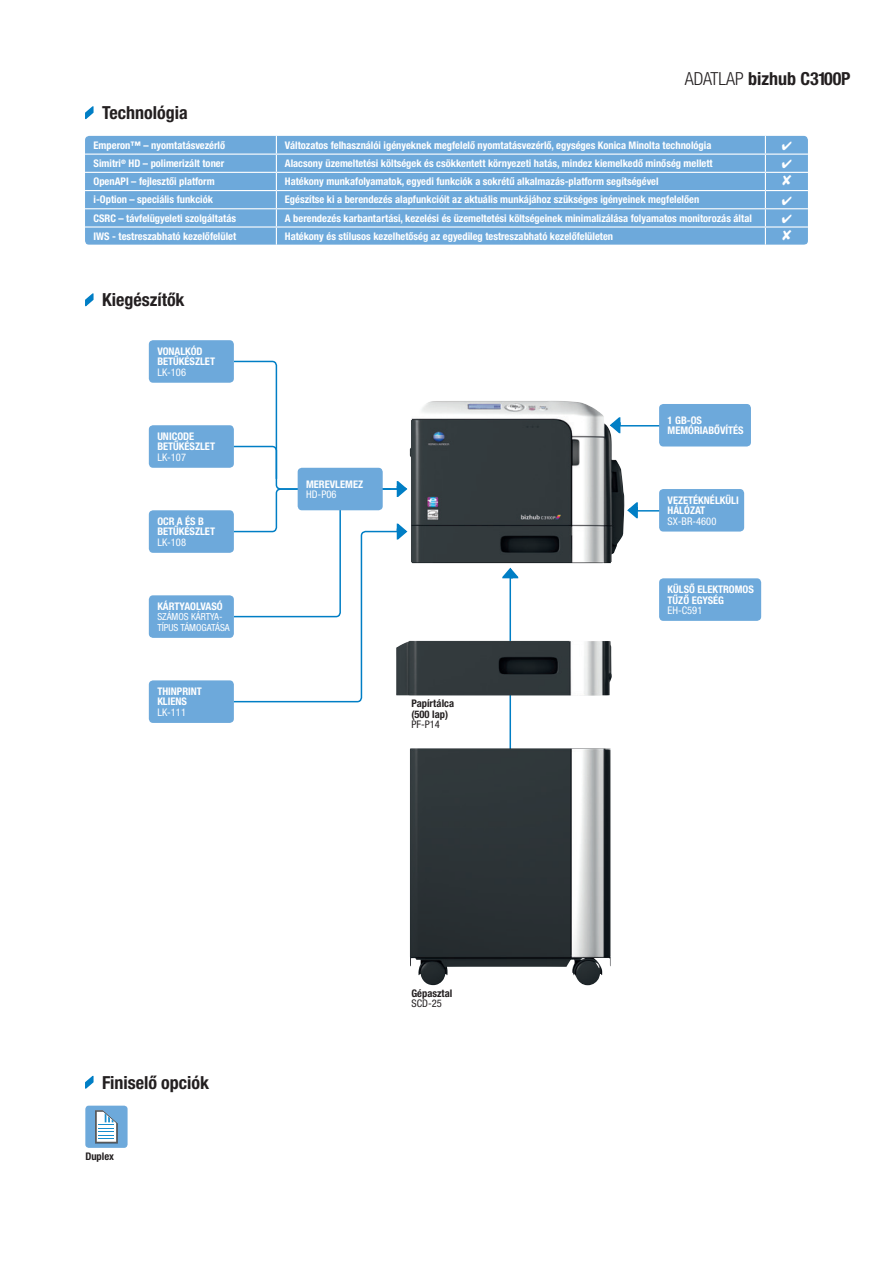
<style>
.page{position:relative;width:893px;height:1263px;background:#fff}
.page>*{position:absolute;margin:0;border:0;box-sizing:border-box;transform-origin:0 0}
.Bro_Inside_SUBHEAD_B{font:700 condensed 18px "Helvetica Neue LTW1 G";color:#231f20}
.Bro_Inside_TECHNOLOG{font:700 condensed 10.5px "Helvetica Neue LTW1 G";color:#fff}
.Bro_Inside_WORKFLOW{font:700 condensed 10.5px/10.5px "Helvetica Neue LTW1 G";color:#fff}
.Bro_Inside_WORKFLOW-2{font:condensed 10.5px "Helvetica Neue LTW1 G";color:#fff}
.Bro_Inside_ICON_SUBL{font:700 condensed 10.5px/10.5px "Helvetica Neue LTW1 G";color:#231f20}
.Bro_Inside_ICON_SUBL-2{font:condensed 10.5px "Helvetica Neue LTW1 G";color:#231f20}
.Bro_Inside_CHART_INF{font:700 condensed 10.5px "Helvetica Neue LTW1 G";color:#fff}
.Bro_Inside_CHART_INF-2{font:condensed 9.75px/10.5px "Helvetica Neue LTW1 G";color:#fff}
.s1{font-weight:300}
</style>
<div class="page">
<img style="left:410px;top:401px;width:214px;height:162px">
<svg style="left:85px;top:293px;width:9px;height:14px"></svg>
<svg style="left:85px;top:106px;width:9px;height:14px"></svg>
<svg style="left:85px;top:1075px;width:9px;height:14px"></svg>
<div style="left:85px;top:1106px;width:43px;height:42px;background:#6da9db;border-radius:4px"></div>
<svg style="left:95px;top:1143px;width:23px;height:1px"></svg>
<svg style="left:95px;top:1110px;width:23px;height:33px"></svg>
<svg style="left:608px;top:416px;width:13px;height:18px"></svg>
<svg style="left:627px;top:502px;width:11px;height:17px"></svg>
<hr style="left:617px;top:425px;width:60px;height:1px;background:#007ec5">
<hr style="left:635px;top:510px;width:42px;height:2px;background:#007ec5">
<svg style="left:502px;top:567px;width:17px;height:12px"></svg>
<hr style="left:509px;top:575px;width:2px;height:84px;background:#007ec5">
<hr style="left:509px;top:693px;width:2px;height:69px;background:#007ec5">
<div style="left:149px;top:425px;width:85px;height:43px;background:#6da9db;border-radius:4px"></div>
<div style="left:149px;top:510px;width:85px;height:43px;background:#6da9db;border-radius:4px"></div>
<div style="left:149px;top:680px;width:85px;height:43px;background:#6da9db;border-radius:4px"></div>
<div style="left:659px;top:489px;width:85px;height:42px;background:#6da9db;border-radius:4px"></div>
<div style="left:149px;top:340px;width:85px;height:43px;background:#6da9db;border-radius:4px"></div>
<div style="left:659px;top:404px;width:92px;height:42px;background:#6da9db;border-radius:4px"></div>
<svg style="left:232px;top:360px;width:176px;height:343px"></svg>
<div style="left:298px;top:468px;width:85px;height:42px;background:#6da9db;border-radius:4px"></div>
<img style="left:396px;top:641px;width:216px;height:55px">
<img style="left:410px;top:748px;width:201px;height:237px">
<div style="left:85px;top:136px;width:723px;height:109px;background:#6da9db;border-radius:4px"></div>
<hr style="left:85px;top:154px;width:191px;height:1px;background:#fff">
<hr style="left:276px;top:154px;width:489px;height:1px;background:#fff">
<hr style="left:765px;top:154px;width:43px;height:1px;background:#fff">
<hr style="left:85px;top:172px;width:191px;height:1px;background:#fff">
<hr style="left:276px;top:172px;width:489px;height:1px;background:#fff">
<hr style="left:765px;top:172px;width:43px;height:1px;background:#fff">
<hr style="left:85px;top:190px;width:191px;height:1px;background:#fff">
<hr style="left:276px;top:190px;width:489px;height:1px;background:#fff">
<hr style="left:765px;top:190px;width:43px;height:1px;background:#fff">
<hr style="left:85px;top:208px;width:191px;height:1px;background:#fff">
<hr style="left:276px;top:208px;width:489px;height:1px;background:#fff">
<hr style="left:765px;top:208px;width:43px;height:1px;background:#fff">
<hr style="left:85px;top:226px;width:191px;height:2px;background:#fff">
<hr style="left:276px;top:226px;width:489px;height:2px;background:#fff">
<hr style="left:765px;top:226px;width:43px;height:2px;background:#fff">
<svg style="left:276px;top:136px;width:1px;height:109px"></svg>
<svg style="left:765px;top:136px;width:1px;height:109px"></svg>
<div style="left:149px;top:595px;width:85px;height:43px;background:#6da9db;border-radius:4px"></div>
<div style="left:659px;top:578px;width:102px;height:43px;background:#6da9db;border-radius:4px"></div>
<p class="Bro_Inside_SUBHEAD_B" style="left:102px;top:102px;width:87px">Technológia</p>
<h1 class="Bro_Inside_SUBHEAD_B" style="left:685px;top:68px;width:167px"><span class="s1">ADATLAP</span> bizhub C3100P</h1>
<p class="Bro_Inside_TECHNOLOG" style="left:94px;top:139px;width:133px">Emperon™ – nyomtatásvezérlő</p>
<p class="Bro_Inside_TECHNOLOG" style="left:285px;top:139px;width:428px">Változatos felhasználói igényeknek megfelelő nyomtatásvezérlő, egységes Konica Minolta technológia</p>
<p class="Bro_Inside_TECHNOLOG" style="left:94px;top:157px;width:132px">Simitri<sup>®</sup> HD – polimerizált toner</p>
<p class="Bro_Inside_TECHNOLOG" style="left:285px;top:157px;width:429px">Alacsony üzemeltetési költségek és csökkentett környezeti hatás, mindez kiemelkedő minőség mellett</p>
<p class="Bro_Inside_TECHNOLOG" style="left:94px;top:175px;width:123px">OpenAPI – fejlesztői platform</p>
<p class="Bro_Inside_TECHNOLOG" style="left:285px;top:175px;width:375px">Hatékony munkafolyamatok, egyedi funkciók a sokrétű alkalmazás-platform segítségével</p>
<p class="Bro_Inside_TECHNOLOG" style="left:94px;top:193px;width:121px">i-Option – speciális funkciók</p>
<p class="Bro_Inside_TECHNOLOG" style="left:285px;top:193px;width:416px">Egészítse ki a berendezés alapfunkcióit az aktuális munkájához szükséges igényeinek megfelelően</p>
<p class="Bro_Inside_TECHNOLOG" style="left:94px;top:212px;width:144px">CSRC – távfelügyeleti szolgáltatás</p>
<p class="Bro_Inside_TECHNOLOG" style="left:285px;top:212px;width:469px">A berendezés karbantartási, kezelési és üzemeltetési költségeinek minimalizálása folyamatos monitorozás által</p>
<p class="Bro_Inside_TECHNOLOG" style="left:94px;top:230px;width:144px">IWS - testreszabható kezelőfelület</p>
<p class="Bro_Inside_TECHNOLOG" style="left:285px;top:230px;width:330px">Hatékony és stílusos kezelhetőség az egyedileg testreszabható kezelőfelületen</p>
<p class="Bro_Inside_SUBHEAD_B" style="left:102px;top:289px;width:84px">Kiegészítők</p>
<p class="Bro_Inside_WORKFLOW" style="left:157px;top:346px;width:47px">VONALKÓD</p>
<p class="Bro_Inside_WORKFLOW" style="left:157px;top:356px;width:59px">BETŰKÉSZLET</p>
<p class="Bro_Inside_WORKFLOW-2" style="left:157px;top:366px;width:30px">LK-106</p>
<p class="Bro_Inside_WORKFLOW" style="left:157px;top:431px;width:59px">UNICODE<br>BETŰKÉSZLET</p>
<p class="Bro_Inside_WORKFLOW-2" style="left:157px;top:451px;width:30px">LK-107</p>
<p class="Bro_Inside_WORKFLOW" style="left:157px;top:516px;width:59px">OCR A ÉS B<br>BETŰKÉSZLET</p>
<p class="Bro_Inside_WORKFLOW-2" style="left:157px;top:536px;width:30px">LK-108</p>
<p class="Bro_Inside_CHART_INF" style="left:157px;top:600px;width:67px">KÁRTYAOLVASÓ</p>
<p class="Bro_Inside_CHART_INF-2" style="left:157px;top:612px;width:74px">SZÁMOS KÁRTYA-<br>TÍPUS TÁMOGATÁSA</p>
<p class="Bro_Inside_WORKFLOW" style="left:157px;top:686px;width:46px">THINPRINT</p>
<p class="Bro_Inside_WORKFLOW" style="left:157px;top:696px;width:31px">KLIENS</p>
<p class="Bro_Inside_WORKFLOW-2" style="left:157px;top:706px;width:30px">LK-111</p>
<p class="Bro_Inside_WORKFLOW" style="left:306px;top:479px;width:58px">MEREVLEMEZ</p>
<p class="Bro_Inside_WORKFLOW-2" style="left:306px;top:488px;width:32px">HD-P06</p>
<p class="Bro_Inside_ICON_SUBL" style="left:411px;top:698px;width:44px">Papírtálca (500 lap)</p>
<p class="Bro_Inside_ICON_SUBL-2" style="left:411px;top:718px;width:30px">PF-P14</p>
<p class="Bro_Inside_SUBHEAD_B" style="left:102px;top:1071px;width:109px">Finiselő opciók</p>
<p class="Bro_Inside_ICON_SUBL" style="left:85px;top:1151px;width:30px">Duplex</p>
<p class="Bro_Inside_ICON_SUBL" style="left:411px;top:988px;width:43px">Gépasztal</p>
<p class="Bro_Inside_ICON_SUBL-2" style="left:411px;top:997px;width:32px">SCD-25</p>
<p class="Bro_Inside_WORKFLOW" style="left:668px;top:415px;width:36px">1 GB-OS</p>
<p class="Bro_Inside_WORKFLOW" style="left:668px;top:425px;width:78px">MEMÓRIABŐVÍTÉS</p>
<p class="Bro_Inside_WORKFLOW" style="left:668px;top:495px;width:73px">VEZETÉKNÉLKÜLI<br>HÁLÓZAT</p>
<p class="Bro_Inside_WORKFLOW-2" style="left:668px;top:515px;width:50px">SX-BR-4600</p>
<p class="Bro_Inside_WORKFLOW" style="left:668px;top:584px;width:88px">KÜLSŐ ELEKTROMOS<br>TŰZŐ EGYSÉG</p>
<p class="Bro_Inside_WORKFLOW-2" style="left:668px;top:604px;width:36px">EH-C591</p>
</div>
